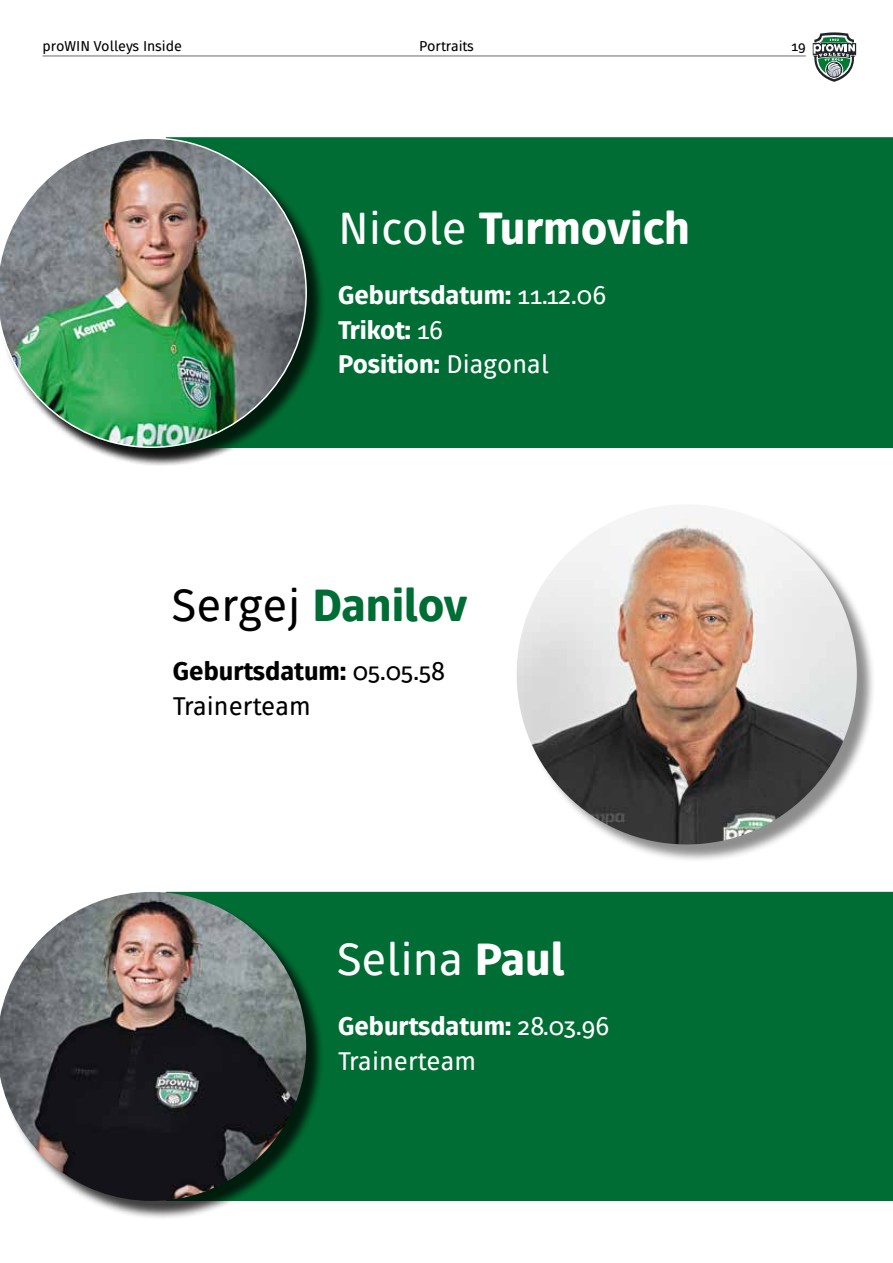
<style>
.page{position:relative;width:893px;height:1263px;background:#fff}
.page>*{position:absolute;margin:0;border:0;box-sizing:border-box;transform-origin:0 0}
.t1{font:800 45px "Fuse V.2 Text";color:#fff}
.t2{font:800 45px "Fuse V.2 Text";letter-spacing:-.005em;color:#006e34}
.t3{font:45px "Fuse V.2 Text";color:#fff}
.t4{font:25.5px/34.2px "Fuse V.2 Text";color:#fff}
.t5{font:800 25.5px/34.2px "Fuse V.2 Text";color:#fff}
.t6{font:25.5px/34.2px "Fuse V.2 Text";color:#000}
.t7{font:14.25px "Fuse V.2 Text";color:#000}
.s1{font-weight:400}
.s2{font-weight:400;color:#000}
.s3{font-weight:800}
</style>
<div class="page">
<svg style="left:812px;top:32px;width:45px;height:50px"></svg>
<hr style="left:43px;top:55px;width:763px;height:2px;background:#9c9d9d">
<div style="left:307px;top:137px;width:586px;height:311px;background:#006e34"></div>
<div style="left:306px;top:892px;width:587px;height:309px;background:#006e34"></div>
<div style="left:0;top:140px;width:325px;height:326px;background:#000;opacity:.75"></div>
<img style="left:0;top:137px;width:307px;height:311px">
<div style="left:0;top:894px;width:324px;height:325px;background:#000;opacity:.75"></div>
<img style="left:0;top:892px;width:306px;height:309px">
<div style="left:519px;top:506px;width:356px;height:357px;background:#000;opacity:.45"></div>
<img style="left:517px;top:504px;width:340px;height:340px;border-radius:170px">
<p class="t7" style="left:43px;top:37px;width:141px">proWIN Volleys Inside</p>
<p class="t7" style="left:419px;top:37px;width:56px">Portraits</p>
<p class="t7" style="left:791px;top:37px;width:16px">19</p>
<h1 class="t1" style="left:338px;top:199px;width:353px"><span class="s1">Nicole</span> Turmovich</h1>
<p class="t5" style="left:338px;top:278px;width:270px">Geburtsdatum: <span class="s1">11.12.06<br></span>Trikot: <span class="s1">16<br></span>Position: <span class="s1">Diagonal</span></p>
<p class="t4" style="left:518px;top:279px;width:91px">02.07.93</p>
<p class="t4" style="left:418px;top:313px;width:14px">2</p>
<p class="t4" style="left:447px;top:347px;width:109px">Universal</p>
<h1 class="t2" style="left:173px;top:576px;width:295px"><span class="s2">Sergej</span> Danilov</h1>
<p class="t6" style="left:173px;top:655px;width:274px"><span class="s3">Geburtsdatum:</span> 05.05.58<br>Trainerteam</p>
<h1 class="t3" style="left:338px;top:932px;width:228px">Selina <span class="s3">Paul</span></h1>
<p class="t4" style="left:338px;top:1010px;width:273px"><span class="s3">Geburtsdatum:</span> 28.03.96<br>Trainerteam</p>
</div>
